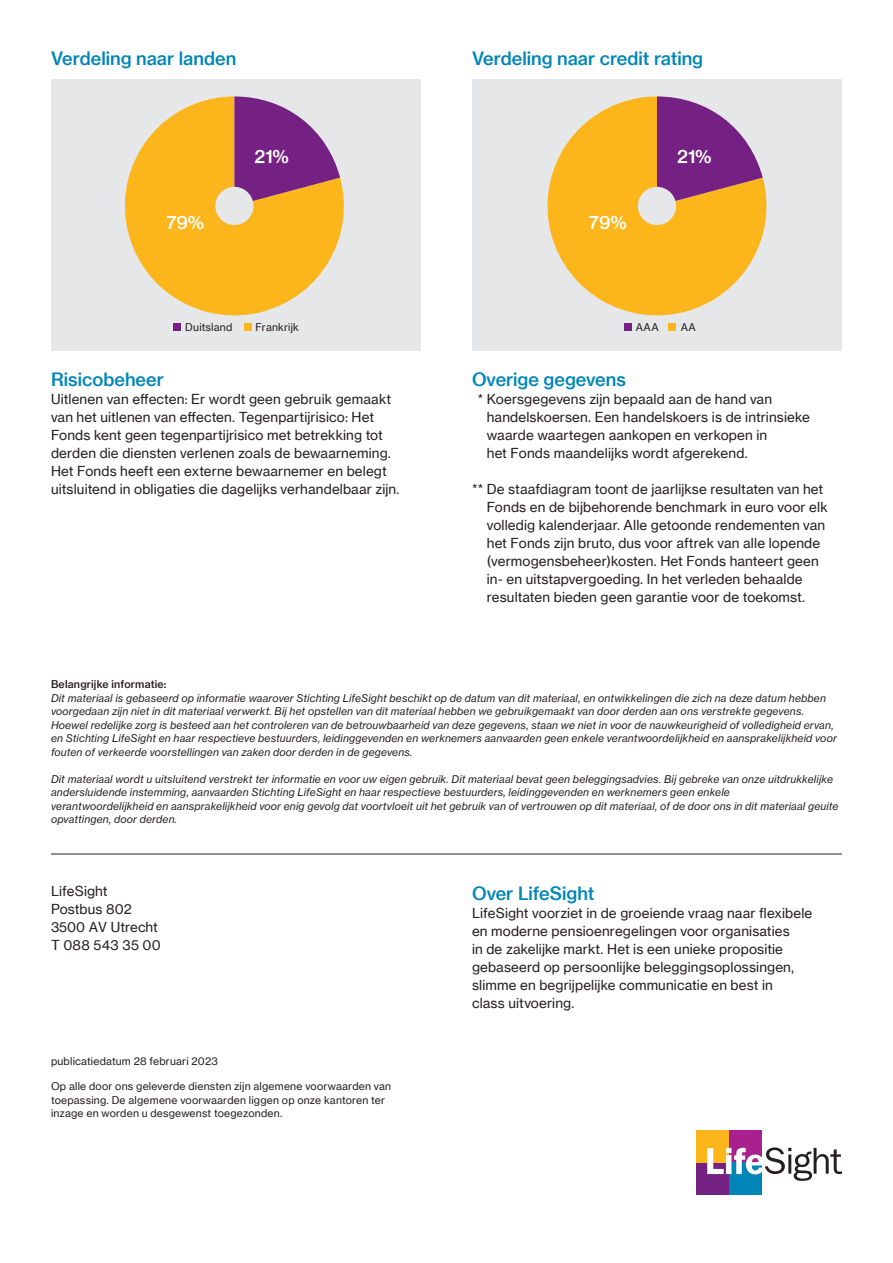
<style>
.page{position:relative;width:893px;height:1263px;background:#fff}
.page>*{position:absolute;margin:0;border:0;box-sizing:border-box;transform-origin:0 0}
.t1{font:18px "N Haas Grotesk TX Pro 65 Md";color:#0085b8}
.t2{font:18px "N Haas Grotesk TX Pro 65 Md";color:#fff}
.t3{font:13.5px/18px "N Haas Grotesk TX Pro 55 Rg";letter-spacing:.01em;color:#231f20}
.t4{font:13.5px/18px "N Haas Grotesk TX Pro 55 Rg";letter-spacing:.01em;color:#242021}
.t5{font:10.5px/13.5px "N Haas Grotesk TX Pro 56 It";letter-spacing:.015em;color:#231f20}
.t6{font:10.5px/13.5px "N Haas Grotesk TX Pro 55 Rg";letter-spacing:.02em;color:#242021}
.t7{font:10.5px "N Haas Grotesk TX Pro 55 Rg";letter-spacing:.015em;color:#231f20}
.t8{font:10.5px "N Haas Grotesk TX Pro 65 Md";letter-spacing:.02em;color:#231f20}
</style>
<div class="page">
<div style="left:51px;top:80px;width:370px;height:271px;background:#e6e7e9"></div>
<div style="left:472px;top:80px;width:370px;height:271px;background:#e6e7e9"></div>
<div style="left:729px;top:1130px;width:32px;height:32px;background:#a9218e"></div>
<div style="left:729px;top:1162px;width:32px;height:33px;background:#0085b8"></div>
<div style="left:696px;top:1162px;width:33px;height:33px;background:#752183"></div>
<div style="left:696px;top:1130px;width:33px;height:32px;background:#fcb61c"></div>
<svg style="left:707px;top:1147px;width:135px;height:34px"></svg>
<hr style="left:51px;top:854px;width:791px;height:1px;background:#231f20">
<div style="left:173px;top:323px;width:8px;height:8px;background:#752183"></div>
<div style="left:244px;top:323px;width:8px;height:8px;background:#fcb61c"></div>
<div style="left:668px;top:323px;width:8px;height:8px;background:#fcb61c"></div>
<div style="left:624px;top:323px;width:8px;height:8px;background:#752183"></div>
<svg style="left:547px;top:96px;width:220px;height:220px;fill:#fcb61c"></svg>
<svg style="left:657px;top:96px;width:106px;height:110px"></svg>
<div style="left:638px;top:187px;width:38px;height:38px;background:#e6e7e9;border-radius:50%"></div>
<svg style="left:124px;top:96px;width:220px;height:220px;fill:#fcb61c"></svg>
<svg style="left:234px;top:96px;width:106px;height:110px"></svg>
<div style="left:215px;top:187px;width:38px;height:38px;background:#e6e7e9;border-radius:50%"></div>
<p class="t1" style="left:51px;top:47px;width:187px">Verdeling naar landen</p>
<p class="t2" style="left:166px;top:211px;width:40px">79%</p>
<p class="t2" style="left:255px;top:146px;width:36px">21%</p>
<p class="t1" style="left:472px;top:47px;width:233px">Verdeling naar credit rating</p>
<p class="t2" style="left:589px;top:211px;width:40px">79%</p>
<p class="t2" style="left:677px;top:146px;width:36px">21%</p>
<p class="t7" style="left:185px;top:321px;width:49px">Duitsland</p>
<p class="t7" style="left:256px;top:321px;width:45px">Frankrijk</p>
<p class="t7" style="left:636px;top:321px;width:25px">AAA</p>
<p class="t7" style="left:681px;top:321px;width:17px">AA</p>
<p class="t1" style="left:51px;top:368px;width:114px">Risicobeheer</p>
<p class="t3" style="left:51px;top:390px;width:350px">Uitlenen van effecten: Er wordt geen gebruik gemaakt van het uitlenen van effecten. Tegenpartijrisico: Het Fonds kent geen tegenpartijrisico met betrekking tot derden die diensten verlenen zoals de bewaarneming.<br>Het Fonds heeft een externe bewaarnemer en belegt uitsluitend in obligaties die dagelijks verhandelbaar zijn.</p>
<p class="t1" style="left:472px;top:368px;width:155px">Overige gegevens</p>
<p class="t3" style="left:487px;top:390px;width:325px;text-indent:-9px">* Koersgegevens zijn bepaald aan de hand van handelskoersen. Een handelskoers is de intrinsieke waarde waartegen aankopen en verkopen in<br>het Fonds maandelijks wordt afgerekend.</p>
<p class="t3" style="left:487px;top:480px;width:342px;text-indent:-15px">** De staafdiagram toont de jaarlijkse resultaten van het Fonds en de bijbehorende benchmark in euro voor elk volledig kalenderjaar. Alle getoonde rendementen van het Fonds zijn bruto, dus voor aftrek van alle lopende (vermogensbeheer)kosten. Het Fonds hanteert geen in- en uitstapvergoeding. In het verleden behaalde resultaten bieden geen garantie voor de toekomst.</p>
<p class="t8" style="left:51px;top:678px;width:117px">Belangrijke informatie:</p>
<p class="t5" style="left:51px;top:691px;width:787px">Dit materiaal is gebaseerd op informatie waarover Stichting LifeSight beschikt op de datum van dit materiaal, en ontwikkelingen die zich na deze datum hebben voorgedaan zijn niet in dit materiaal verwerkt. Bij het opstellen van dit materiaal hebben we gebruikgemaakt van door derden aan ons verstrekte gegevens.<br>Hoewel redelijke zorg is besteed aan het controleren van de betrouwbaarheid van deze gegevens, staan we niet in voor de nauwkeurigheid of volledigheid ervan, en Stichting LifeSight en haar respectieve bestuurders, leidinggevenden en werknemers aanvaarden geen enkele verantwoordelijkheid en aansprakelijkheid voor fouten of verkeerde voorstellingen van zaken door derden in de gegevens.</p>
<p class="t5" style="left:51px;top:772px;width:783px">Dit materiaal wordt u uitsluitend verstrekt ter informatie en voor uw eigen gebruik. Dit materiaal bevat geen beleggingsadvies. Bij gebreke van onze uitdrukkelijke</p>
<p class="t5" style="left:51px;top:786px;width:680px">andersluidende instemming, aanvaarden Stichting LifeSight en haar respectieve bestuurders, leidinggevenden en werknemers geen enkele</p>
<p class="t5" style="left:51px;top:799px;width:789px">verantwoordelijkheid en aansprakelijkheid voor enig gevolg dat voortvloeit uit het gebruik van of vertrouwen op dit materiaal, of de door ons in dit materiaal geuite</p>
<p class="t5" style="left:51px;top:813px;width:128px">opvattingen, door derden.</p>
<p class="t4" style="left:51px;top:882px;width:58px">LifeSight</p>
<p class="t4" style="left:51px;top:900px;width:82px">Postbus 802</p>
<p class="t4" style="left:51px;top:918px;width:108px">3500 AV Utrecht</p>
<p class="t4" style="left:51px;top:936px;width:111px">T 088 543 35 00</p>
<p class="t6" style="left:51px;top:1054px;width:169px">publicatiedatum 28 februari 2023</p>
<p class="t6" style="left:51px;top:1080px;width:342px">Op alle door ons geleverde diensten zijn algemene voorwaarden van toepassing. De algemene voorwaarden liggen op onze kantoren ter</p>
<p class="t6" style="left:51px;top:1107px;width:233px">inzage en worden u desgewenst toegezonden.</p>
<p class="t1" style="left:472px;top:882px;width:124px">Over LifeSight</p>
<p class="t3" style="left:472px;top:903px;width:342px">LifeSight voorziet in de groeiende vraag naar flexibele en moderne pensioenregelingen voor organisaties<br>in de zakelijke markt. Het is een unieke propositie gebaseerd op persoonlijke beleggingsoplossingen,</p>
<p class="t4" style="left:472px;top:975px;width:302px">slimme en begrijpelijke communicatie en best in class uitvoering.</p>
</div>
